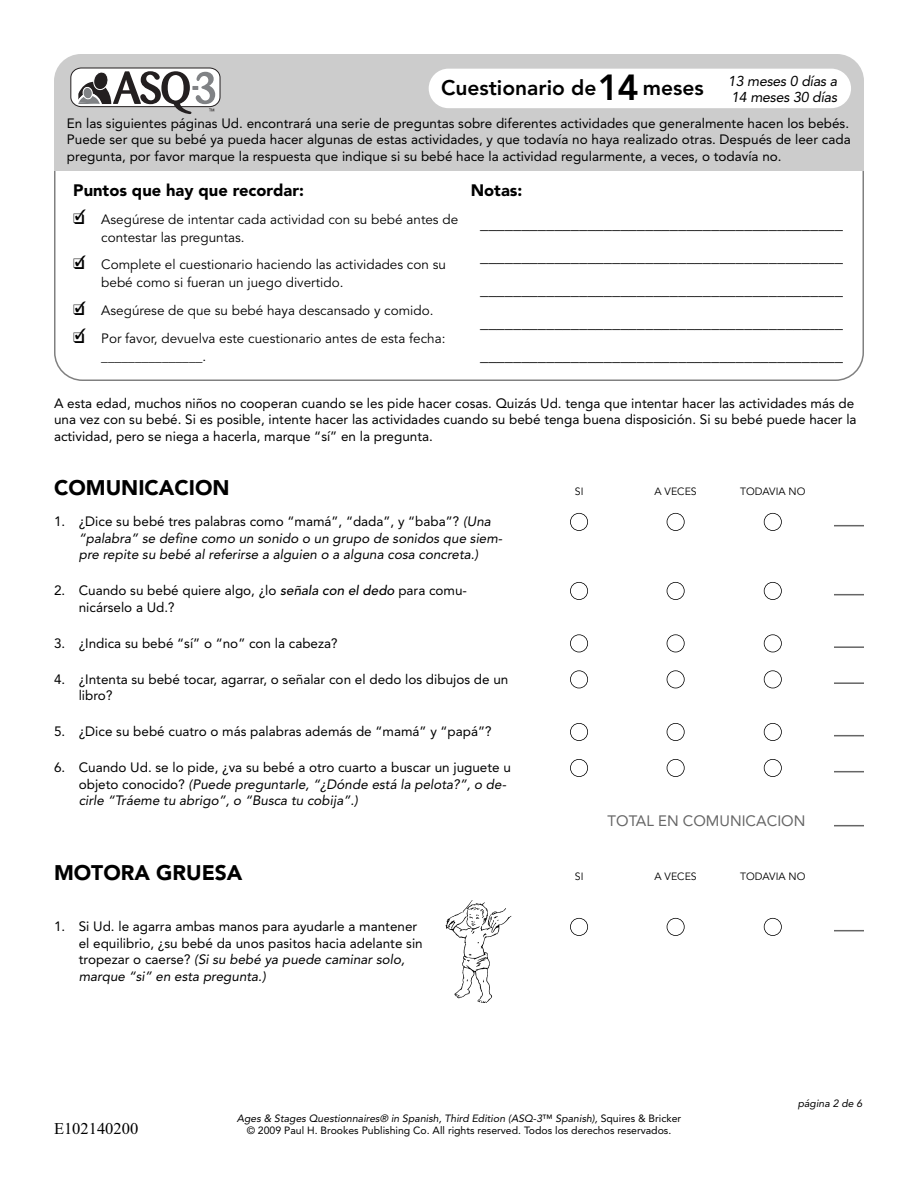
<style>
.page{position:relative;width:918px;height:1188px;background:#fff}
.page>*{position:absolute;margin:0;border:0;box-sizing:border-box;transform-origin:0 0}
.t1{font:800 36px "Avenir";color:#000}
.t2{font:900 21px "Avenir";color:#000}
.t3{font:800 21px "Avenir";color:#000}
.t4{font:16.5px/33px "Avenir";color:#000;text-align:justify}
.t5{font:900 16.5px "Avenir";color:#000}
.t6{font:16.5px "Times";color:#000}
.t7{font:15px "Avenir";color:#666}
.t8{font:14.25px/15.8px "Avenir";color:#000}
.t9{font:13.5px/16.5px "Avenir";color:#000}
.t10{font:13.5px/18px "Avenir";color:#000}
.t11{font:10.5px/12px "Avenir";color:#000;text-align:center}
.t12{font:10.5px "Avenir";color:#000}
.s1{font-weight:500}
</style>
<div class="page">
<svg style="left:54px;top:69px;width:810px;height:312px"></svg>
<div style="left:54px;top:54px;width:810px;height:104px;background:#ccc;border-radius:27px"></div>
<div style="left:54px;top:111px;width:810px;height:60px;background:#ccc"></div>
<div style="left:429px;top:69px;width:422px;height:39px;background:#fff;border-radius:20px"></div>
<div style="left:71px;top:68px;width:149px;height:39px;background:#fff;border-radius:10px"></div>
<div style="left:70px;top:68px;width:150px;height:39px;border:1px solid #231f20;border-radius:10px"></div>
<svg style="left:78px;top:71px;width:137px;height:43px"></svg>
<hr style="left:834px;top:525px;width:30px;height:1px;background:#666">
<hr style="left:834px;top:594px;width:30px;height:1px;background:#666">
<hr style="left:834px;top:646px;width:30px;height:2px;background:#666">
<hr style="left:834px;top:682px;width:30px;height:2px;background:#666">
<hr style="left:834px;top:735px;width:30px;height:1px;background:#666">
<hr style="left:834px;top:771px;width:30px;height:1px;background:#666">
<hr style="left:834px;top:825px;width:30px;height:1px;background:#666">
<hr style="left:834px;top:930px;width:30px;height:1px;background:#666">
<div style="left:764px;top:918px;width:18px;height:18px;border:2px solid #000;border-radius:50%"></div>
<div style="left:667px;top:918px;width:18px;height:18px;border:2px solid #000;border-radius:50%"></div>
<div style="left:570px;top:918px;width:18px;height:18px;border:2px solid #000;border-radius:50%"></div>
<div style="left:764px;top:759px;width:18px;height:18px;border:2px solid #000;border-radius:50%"></div>
<div style="left:667px;top:759px;width:18px;height:18px;border:2px solid #000;border-radius:50%"></div>
<div style="left:570px;top:759px;width:18px;height:18px;border:2px solid #000;border-radius:50%"></div>
<div style="left:764px;top:723px;width:18px;height:18px;border:2px solid #000;border-radius:50%"></div>
<div style="left:667px;top:723px;width:18px;height:18px;border:2px solid #000;border-radius:50%"></div>
<div style="left:570px;top:723px;width:18px;height:18px;border:2px solid #000;border-radius:50%"></div>
<div style="left:764px;top:670px;width:18px;height:18px;border:2px solid #000;border-radius:50%"></div>
<div style="left:667px;top:670px;width:18px;height:18px;border:2px solid #000;border-radius:50%"></div>
<div style="left:570px;top:670px;width:18px;height:18px;border:2px solid #000;border-radius:50%"></div>
<div style="left:764px;top:634px;width:18px;height:18px;border:2px solid #000;border-radius:50%"></div>
<div style="left:667px;top:634px;width:18px;height:18px;border:2px solid #000;border-radius:50%"></div>
<div style="left:570px;top:634px;width:18px;height:18px;border:2px solid #000;border-radius:50%"></div>
<div style="left:764px;top:582px;width:18px;height:18px;border:2px solid #000;border-radius:50%"></div>
<div style="left:667px;top:582px;width:18px;height:18px;border:2px solid #000;border-radius:50%"></div>
<div style="left:570px;top:582px;width:18px;height:18px;border:2px solid #000;border-radius:50%"></div>
<div style="left:764px;top:513px;width:18px;height:18px;border:2px solid #000;border-radius:50%"></div>
<div style="left:667px;top:513px;width:18px;height:18px;border:2px solid #000;border-radius:50%"></div>
<div style="left:570px;top:513px;width:18px;height:18px;border:2px solid #000;border-radius:50%"></div>
<img style="left:445px;top:901px;width:67px;height:101px">
<h1 class="t1" style="left:598px;top:73px;width:42px">14</h1>
<p class="t8" style="left:728px;top:74px;width:113px">13 meses 0 días a<br>14 meses 30 días</p>
<h2 class="t3" style="left:441px;top:80px;width:157px">Cuestionario de</h2>
<h2 class="t3" style="left:643px;top:80px;width:63px">meses</h2>
<p class="t9" style="left:67px;top:116px;width:785px;text-align:justify">En las siguientes páginas Ud. encontrará una serie de preguntas sobre diferentes actividades que generalmente hacen los bebés.<br>Puede ser que su bebé ya pueda hacer algunas de estas actividades, y que todavía no haya realizado otras. Después de leer cada pregunta, por favor marque la respuesta que indique si su bebé hace la actividad regularmente, a veces, o todavía no.</p>
<p class="t5" style="left:73px;top:183px;width:232px">Puntos que hay que recordar:</p>
<p class="t10" style="left:101px;top:211px;width:358px;text-indent:-28px">❑✓ Asegúrese de intentar cada actividad con su bebé antes de contestar las preguntas.</p>
<p class="t10" style="left:101px;top:257px;width:346px;text-indent:-28px">❑✓ Complete el cuestionario haciendo las actividades con su bebé como si fueran un juego divertido.</p>
<p class="t10" style="left:73px;top:303px;width:362px">❑✓ Asegúrese de que su bebé haya descansado y comido.</p>
<p class="t10" style="left:101px;top:331px;width:346px;text-indent:-28px">❑✓ Por favor, devuelva este cuestionario antes de esta fecha: _______________.</p>
<p class="t5" style="left:471px;top:183px;width:53px">Notas:</p>
<p class="t4" style="left:480px;top:209px;width:364px">____________________________________________ ____________________________________________ ____________________________________________ ____________________________________________ ____________________________________________</p>
<p class="t9" style="left:54px;top:396px;width:804px">A esta edad, muchos niños no cooperan cuando se les pide hacer cosas. Quizás Ud. tenga que intentar hacer las actividades más de una vez con su bebé. Si es posible, intente hacer las actividades cuando su bebé tenga buena disposición. Si su bebé puede hacer la actividad, pero se niega a hacerla, marque “sí” en la pregunta.</p>
<h2 class="t2" style="left:54px;top:479px;width:177px">COMUNICACION</h2>
<p class="t9" style="left:79px;top:515px;width:427px;text-indent:-25px">1. ¿Dice su bebé tres palabras como “mamá”, “dada”, y “baba”? (Una “palabra” se define como un sonido o un grupo de sonidos que siem&shy;pre repite su bebé al referirse a alguien o a alguna cosa concreta.)</p>
<p class="t9" style="left:79px;top:584px;width:390px;text-indent:-25px">2. Cuando su bebé quiere algo, ¿lo <span class="s1">señala con el dedo</span> para comu&shy;nicárselo a Ud.?</p>
<p class="t9" style="left:54px;top:636px;width:285px">3. ¿Indica su bebé “sí” o “no” con la cabeza?</p>
<p class="t9" style="left:79px;top:672px;width:431px;text-indent:-25px">4. ¿Intenta su bebé tocar, agarrar, o señalar con el dedo los dibujos de un libro?</p>
<p class="t9" style="left:54px;top:725px;width:439px">5. ¿Dice su bebé cuatro o más palabras además de “mamá” y “papá”?</p>
<p class="t9" style="left:79px;top:761px;width:434px;text-indent:-25px">6. Cuando Ud. se lo pide, ¿va su bebé a otro cuarto a buscar un juguete u objeto conocido? (Puede preguntarle, “¿Dónde está la pelota?”, o de&shy;cirle “Tráeme tu abrigo”, o “Busca tu cobija”.)</p>
<h2 class="t2" style="left:54px;top:864px;width:190px">MOTORA GRUESA</h2>
<p class="t9" style="left:79px;top:920px;width:346px;text-indent:-25px">1. Si Ud. le agarra ambas manos para ayudarle a mantener el equilibrio, ¿su bebé da unos pasitos hacia adelante sin tropezar o caerse? (Si su bebé ya puede caminar solo, marque “si” en esta pregunta.)</p>
<p class="t12" style="left:575px;top:487px;width:10px">SI</p>
<p class="t12" style="left:655px;top:487px;width:44px">A VECES</p>
<p class="t12" style="left:740px;top:487px;width:67px">TODAVIA NO</p>
<p class="t7" style="left:608px;top:815px;width:199px">TOTAL EN COMUNICACION</p>
<p class="t12" style="left:575px;top:873px;width:10px">SI</p>
<p class="t12" style="left:655px;top:873px;width:44px">A VECES</p>
<p class="t12" style="left:740px;top:873px;width:67px">TODAVIA NO</p>
<p class="t11" style="left:798px;top:1098px;width:68px">página 2 de 6</p>
<p class="t6" style="left:54px;top:1123px;width:86px">E102140200</p>
<p class="t11" style="left:237px;top:1113px;width:446px">Ages &amp; Stages Questionnaires® in Spanish, Third Edition (ASQ-3™ Spanish), Squires &amp; Bricker © 2009 Paul H. Brookes Publishing Co. All rights reserved. Todos los derechos reservados.</p>
</div>
